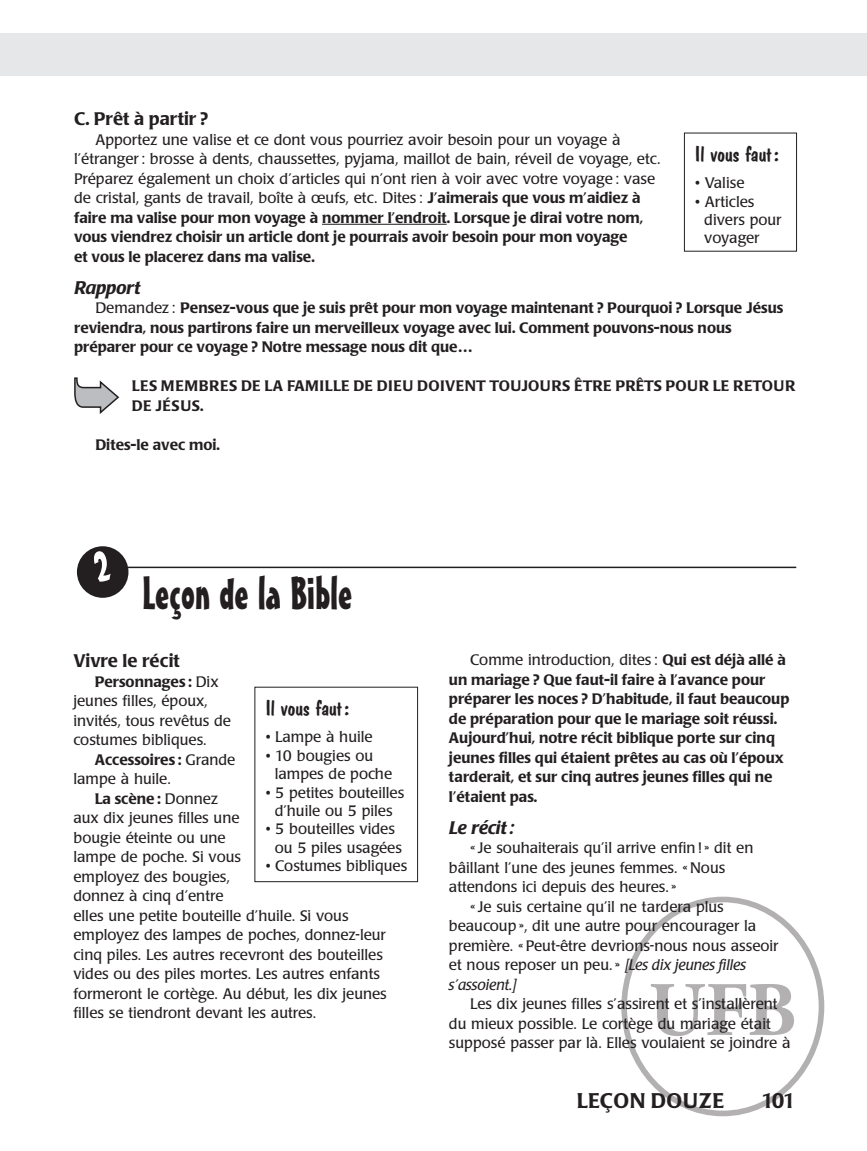
<style>
.page{position:relative;width:867px;height:1151px;background:#fff}
.page>*{position:absolute;margin:0;border:0;box-sizing:border-box;transform-origin:0 0}
.t1{font:700 76.65px "Adobe Garamond Pro";color:#231f20}
.t2{font:45px "Mister Earl BT";color:#231f20}
.t3{font:21px "Dom Casual D";color:#231f20;scale:1.05 1}
.t4{font:500 21px "Poppl Laudatio";letter-spacing:.02em;color:#231f20}
.t5{font:500 18px "Poppl Laudatio";color:#231f20}
.t6{font:italic 500 18px "Poppl Laudatio";color:#231f20}
.t7{font:15px/19.5px "Poppl Laudatio";color:#231f20}
.t8{font:500 15px/19.5px "Poppl Laudatio";color:#231f20}
.t9{font:500 15px/19.5px "Poppl Laudatio";letter-spacing:.02em;color:#231f20}
.t10{font:italic 15px "Poppl Laudatio";color:#231f20}
.s1{font-weight:500}
.s2{font-weight:400}
.s3{font-style:italic}
</style>
<div class="page">
<div style="left:2px;top:33px;width:865px;height:43px;background:#e6e7e9"></div>
<hr style="left:322px;top:224px;width:125px;height:1px;background:#231f20">
<hr style="left:0;top:33px;width:1px;height:43px;background:#e6e7e9">
<svg style="left:74px;top:377px;width:46px;height:37px"></svg>
<hr style="left:127px;top:566px;width:669px;height:2px;background:#231f20">
<div style="left:254px;top:687px;width:164px;height:195px;border:1px solid #231f20"></div>
<div style="left:684px;top:133px;width:113px;height:118px;border:1px solid #231f20"></div>
<div style="left:621px;top:896px;width:203px;height:220px;border:6px solid #231f20;border-radius:50%"></div>
<svg style="left:77px;top:546px;width:51px;height:52px"></svg>
<p class="t5" style="left:74px;top:108px;width:136px">C. Prêt à partir ?</p>
<p class="t7" style="left:74px;top:130px;width:588px;text-indent:21px">Apportez une valise et ce dont vous pourriez avoir besoin pour un voyage à l’étranger : brosse à dents, chaussettes, pyjama, maillot de bain, réveil de voyage, etc.<br>Préparez également un choix d’articles qui n’ont rien à voir avec votre voyage : vase de cristal, gants de travail, boîte à œufs, etc. Dites : <span class="s1">J’aimerais que vous m’aidiez à faire ma valise pour mon voyage à nommer l’endroit. Lorsque je dirai votre nom, vous viendrez choisir un article dont je pourrais avoir besoin pour mon voyage<br>et vous le placerez dans ma valise.</span></p>
<p class="t6" style="left:74px;top:277px;width:67px">Rapport</p>
<p class="t8" style="left:74px;top:299px;width:711px;text-indent:21px"><span class="s2">Demandez :</span> Pensez-vous que je suis prêt pour mon voyage maintenant ? Pourquoi ? Lorsque Jésus reviendra, nous partirons faire un merveilleux voyage avec lui. Comment pouvons-nous nous préparer pour ce voyage ? Notre message nous dit que…</p>
<p class="t9" style="left:132px;top:377px;width:665px">LES MEMBRES DE LA FAMILLE DE DIEU DOIVENT TOUJOURS ÊTRE PRÊTS POUR LE RETOUR<br>DE JÉSUS.</p>
<p class="t8" style="left:95px;top:435px;width:126px">Dites-le avec moi.</p>
<h3 class="t3" style="left:695px;top:142px;width:81px">Il vous faut :</h3>
<p class="t7" style="left:695px;top:174px;width:51px">• Valise</p>
<p class="t7" style="left:704px;top:192px;width:79px;line-height:18.3px;text-indent:-9px">• Articles divers pour voyager</p>
<h2 class="t2" style="left:142px;top:565px;width:212px">Leçon de la Bible</h2>
<p class="t5" style="left:73px;top:650px;width:108px">Vivre le récit</p>
<p class="t7" style="left:73px;top:672px;width:159px;text-indent:21px"><span class="s1">Personnages :</span> Dix jeunes filles, époux, invités, tous revêtus de costumes bibliques.</p>
<p class="t7" style="left:73px;top:750px;width:163px;text-indent:21px"><span class="s1">Accessoires :</span> Grande lampe à huile.</p>
<p class="t7" style="left:73px;top:789px;width:315px;text-indent:21px"><span class="s1">La scène :</span> Donnez<br>aux dix jeunes filles une<br>bougie éteinte ou une<br>lampe de poche. Si vous<br>employez des bougies,<br>donnez à cinq d’entre<br>elles une petite bouteille d’huile. Si vous employez des lampes de poches, donnez-leur cinq piles. Les autres recevront des bouteilles vides ou des piles mortes. Les autres enfants formeront le cortège. Au début, les dix jeunes filles se tiendront devant les autres.</p>
<h3 class="t3" style="left:266px;top:696px;width:81px">Il vous faut :</h3>
<p class="t7" style="left:266px;top:727px;width:108px">• Lampe à huile</p>
<p class="t7" style="left:275px;top:746px;width:119px;line-height:18.3px;text-indent:-9px">• 10 bougies ou lampes de poche</p>
<p class="t7" style="left:266px;top:783px;width:140px;line-height:18.3px;text-align:center">• 5 petites bouteilles d’huile ou 5 piles</p>
<p class="t7" style="left:266px;top:820px;width:138px;line-height:18.3px;text-align:center">• 5 bouteilles vides ou 5 piles usagées</p>
<p class="t7" style="left:266px;top:856px;width:143px">• Costumes bibliques</p>
<p class="t8" style="left:449px;top:650px;width:342px;text-indent:21px"><span class="s2">Comme introduction, dites :</span> Qui est déjà allé à un mariage ? Que faut-il faire à l’avance pour préparer les noces ? D’habitude, il faut beaucoup de préparation pour que le mariage soit réussi.<br>Aujourd’hui, notre récit biblique porte sur cinq jeunes filles qui étaient prêtes au cas où l’époux tarderait, et sur cinq autres jeunes filles qui ne l’étaient pas.</p>
<p class="t6" style="left:449px;top:817px;width:67px">Le récit :</p>
<p class="t7" style="left:470px;top:838px;width:285px">« Je souhaiterais qu’il arrive enfin ! » dit en</p>
<p class="t7" style="left:449px;top:858px;width:278px">bâillant l’une des jeunes femmes. « Nous</p>
<p class="t7" style="left:449px;top:877px;width:229px">attendons ici depuis des heures. »</p>
<p class="t7" style="left:470px;top:897px;width:255px">« Je suis certaine qu’il ne tardera plus</p>
<p class="t7" style="left:449px;top:916px;width:309px">beaucoup », dit une autre pour encourager la</p>
<p class="t7" style="left:449px;top:936px;width:331px">première. « Peut-être devrions-nous nous asseoir</p>
<p class="t7" style="left:449px;top:955px;width:299px">et nous reposer un peu. » <span class="s3">[Les dix jeunes filles</span></p>
<p class="t10" style="left:449px;top:976px;width:69px">s’assoient.]</p>
<p class="t7" style="left:449px;top:994px;width:343px;text-indent:21px">Les dix jeunes filles s’assirent et s’installèrent du mieux possible. Le cortège du mariage était supposé passer par là. Elles voulaient se joindre à</p>
<h1 class="t1" style="left:649px;top:965px;width:149px">UFB</h1>
<h3 class="t4" style="left:577px;top:1088px;width:149px">LEÇON DOUZE</h3>
<h3 class="t4" style="left:761px;top:1088px;width:36px">101</h3>
</div>
